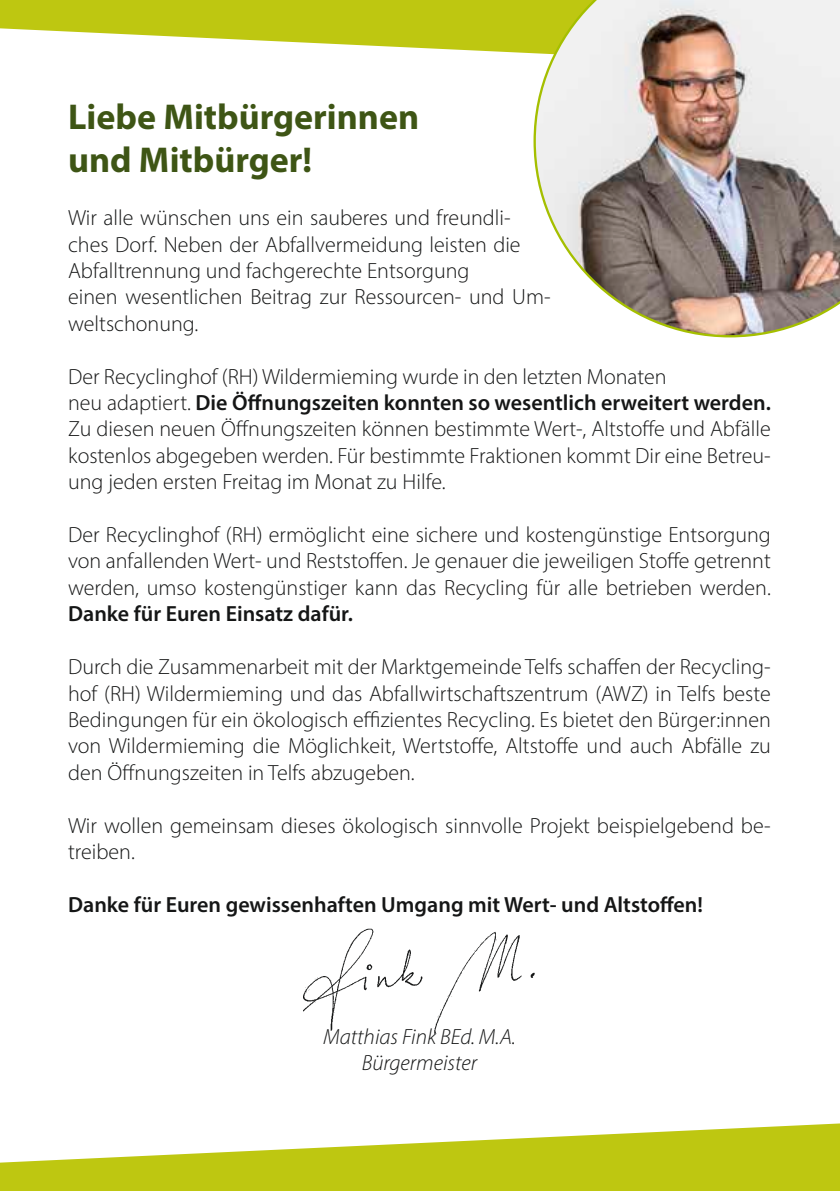
<style>
.page{position:relative;width:840px;height:1191px;background:#fff}
.page>*{position:absolute;margin:0;border:0;box-sizing:border-box;transform-origin:0 0}
.t1{font:700 36px/43.2px "Myriad Pro";color:#3e5515}
.t2{font:300 22px/26.4px "Myriad Pro";color:#151616}
.t3{font:600 22px "Myriad Pro";color:#151616}
.t4{font:italic 300 22px/26.4px "Myriad Pro";color:#151616;text-align:center}
.s1{font-weight:600}
</style>
<div class="page">
<svg style="left:0;top:0;width:533px;height:54px;fill:#bec711"></svg>
<svg style="left:0;top:1123px;width:839px;height:68px;fill:#bec711"></svg>
<img style="left:533px;top:0;width:306px;height:337px">
<img style="left:303px;top:928px;width:232px;height:106px">
<h1 class="t1" style="left:68px;top:94px;width:352px">Liebe Mitbürgerinnen und Mitbürger!</h1>
<p class="t2" style="left:68px;top:204px;width:484px">Wir alle wünschen uns ein sauberes und freundli&shy;ches Dorf. Neben der Abfallvermeidung leisten die Abfalltrennung und fachgerechte Entsorgung<br>einen wesentlichen Beitrag zur Ressourcen- und Um&shy;weltschonung.</p>
<p class="t2" style="left:68px;top:363px;width:704px">Der Recyclinghof (RH) Wildermieming wurde in den letzten Monaten<br>neu adaptiert. <span class="s1">Die Öffnungszeiten konnten so wesentlich erweitert werden.<br></span>Zu diesen neuen Öffnungszeiten können bestimmte Wert-, Altstoffe und Abfälle kostenlos abgegeben werden. Für bestimmte Fraktionen kommt Dir eine Betreu&shy;ung jeden ersten Freitag im Monat zu Hilfe.</p>
<p class="t2" style="left:68px;top:521px;width:704px;text-align:justify">Der Recyclinghof (RH) ermöglicht eine sichere und kostengünstige Entsorgung von anfallenden Wert- und Reststoffen. Je genauer die jeweiligen Stoffe getrennt werden, umso kostengünstiger kann das Recycling für alle betrieben werden.</p>
<p class="t3" style="left:68px;top:600px;width:286px">Danke für Euren Einsatz dafür.</p>
<p class="t2" style="left:68px;top:653px;width:704px;text-align:justify">Durch die Zusammenarbeit mit der Marktgemeinde Telfs schaffen der Recycling&shy;hof (RH) Wildermieming und das Abfallwirtschaftszentrum (AWZ) in Telfs beste Bedingungen für ein ökologisch effizientes Recycling. Es bietet den Bürger:innen von Wildermieming die Möglichkeit, Wertstoffe, Altstoffe und auch Abfälle zu den Öffnungszeiten in Telfs abzugeben.</p>
<p class="t2" style="left:68px;top:812px;width:703px">Wir wollen gemeinsam dieses ökologisch sinnvolle Projekt beispielgebend be&shy;treiben.</p>
<p class="t3" style="left:68px;top:890px;width:636px">Danke für Euren gewissenhaften Umgang mit Wert- und Altstoffen!</p>
<p class="t4" style="left:323px;top:1023px;width:194px">Matthias Fink BEd. M.A.<br>Bürgermeister</p>
</div>
